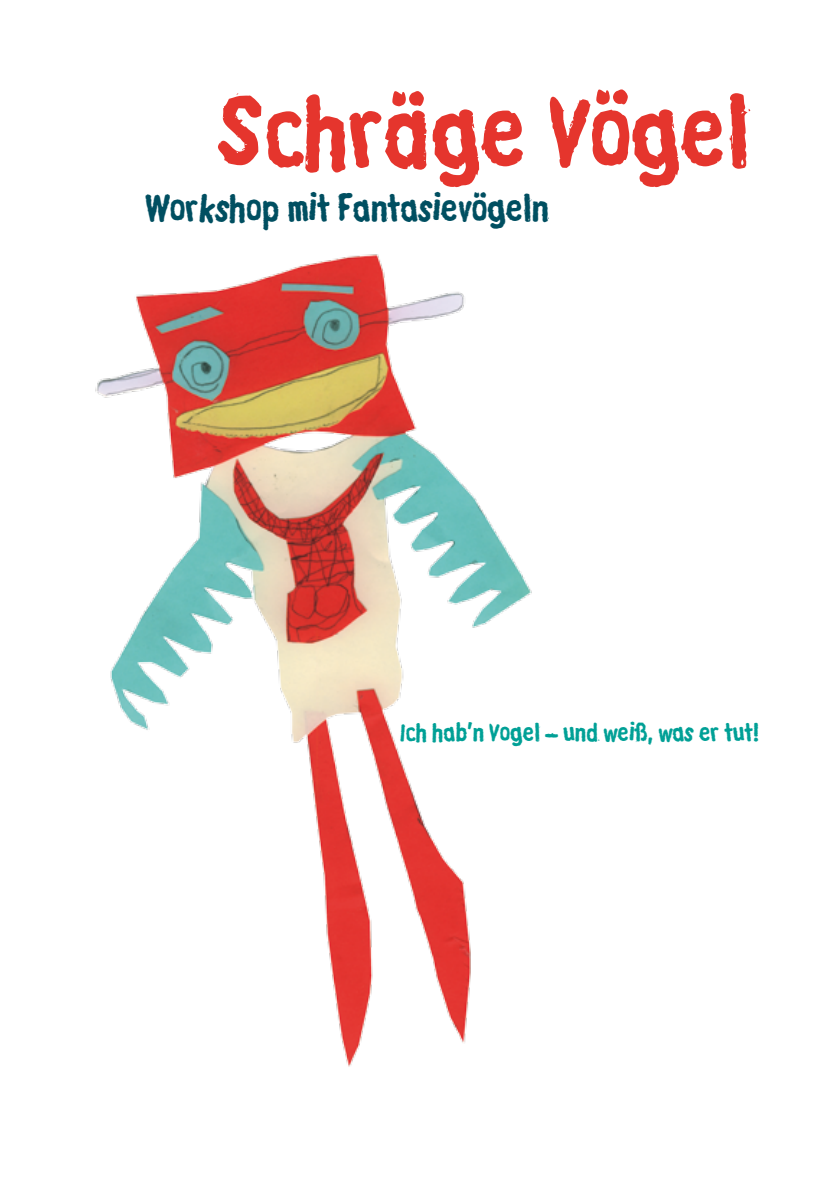
<style>
.page{position:relative;width:840px;height:1191px;background:#fff}
.page>*{position:absolute;margin:0;border:0;box-sizing:border-box;transform-origin:0 0}
.t1{font:96px "Russisch Brot LT Eat";color:#e5352d}
.t2{font:36px "Russisch Brot LT Eat";color:#004f61}
.t3{font:24px "Russisch Brot LT Eat";color:#00a096}
</style>
<div class="page">
<img style="left:95px;top:254px;width:437px;height:813px">
<h1 class="t1" style="left:218px;top:67px;width:532px">Schräge Vögel</h1>
<h2 class="t2" style="left:146px;top:184px;width:404px">Workshop mit Fantasievögeln</h2>
<p class="t3" style="left:400px;top:716px;width:360px">Ich hab’n Vogel – und weiß, was er tut!</p>
</div>
